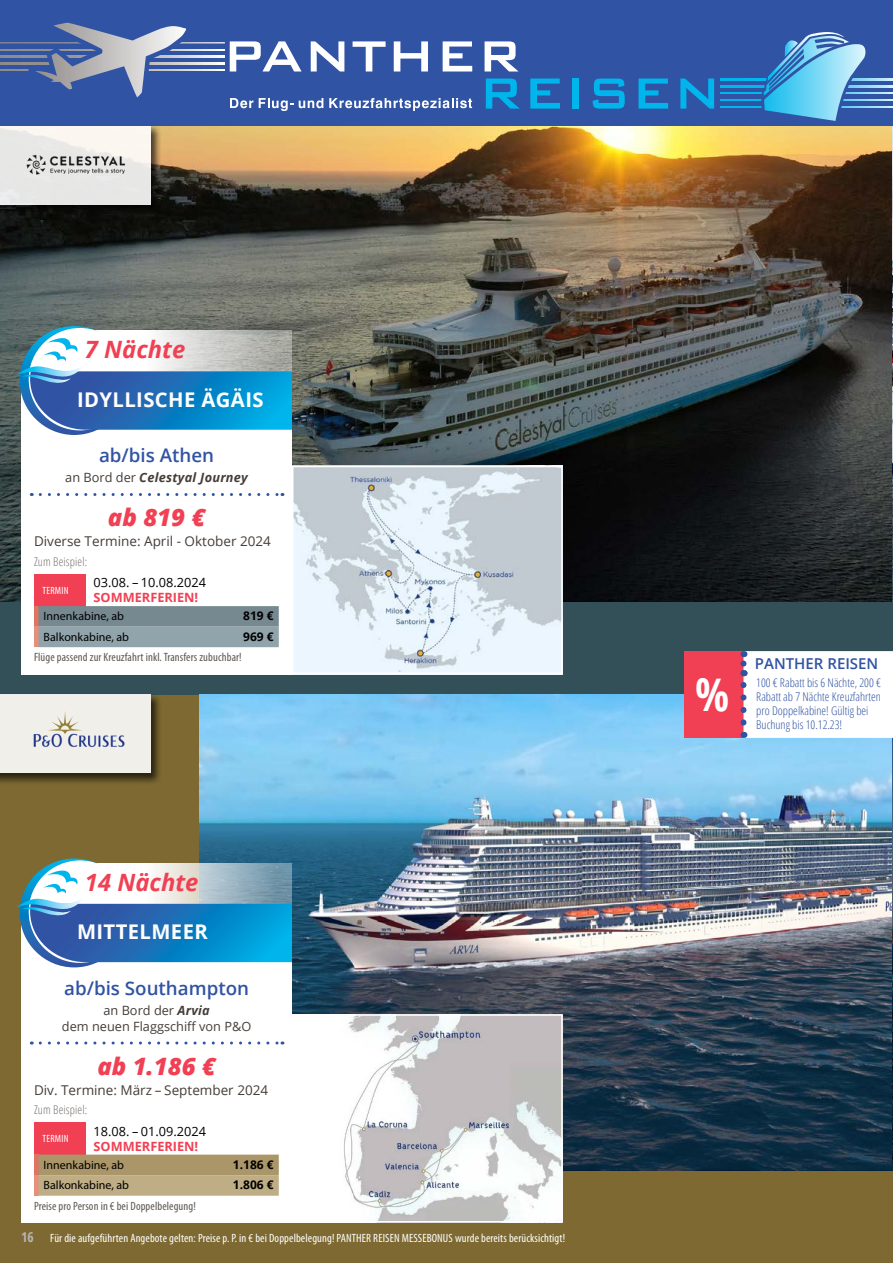
<style>
.page{position:relative;width:893px;height:1263px;background:#fff}
.page>*{position:absolute;margin:0;border:0;box-sizing:border-box;transform-origin:0 0}
.t1{font:700 45px "Open Sans Condensed";color:#fff}
.t2{font:italic 800 24px "Open Sans";color:#f14053}
.t3{font:italic 700 23.85px "Open Sans";color:#f14053}
.t4{font:700 20.25px "Open Sans";letter-spacing:.02em;color:#fff}
.t5{font:600 18.75px "Open Sans";color:#3053a4}
.t6{font:600 15px "Open Sans";color:#3053a4}
.t7{font:13.5px "Open Sans";color:#443d38}
.t8{font:12.75px/16px "Open Sans";color:#443d38;text-align:center}
.t9{font:12.75px "Open Sans";color:#000}
.t10{font:700 12.75px "Open Sans";color:#f14053}
.t11{font:italic 700 12.75px "Open Sans";letter-spacing:.02em;color:#443d38}
.t12{font:condensed 12px "Myriad Pro";letter-spacing:.01em;color:#fff}
.t13{font:300 12px/14.2px "Open Sans Condensed";color:#3053a4}
.t14{font:condensed 12px "Myriad Pro";letter-spacing:.01em;color:#5d5752}
.t15{font:12px "Myriad Pro";color:#000}
.t16{font:300 12px "Open Sans Condensed";letter-spacing:.01em;color:#787370}
.t17{font:700 12px "Open Sans";color:#000}
.t18{font:condensed 10.5px "Myriad Pro";letter-spacing:.02em;color:#fff}
.s1{font-weight:400;font-style:normal}
.s2{font-weight:700;font-style:italic}
.s3{font-family:"Open Sans Condensed";font-weight:700;font-stretch:normal;font-size:13.5px;color:#b8b6b5}
</style>
<div class="page">
<div style="left:0;top:694px;width:893px;height:569px;background:#7d6931"></div>
<div style="left:0;top:126px;width:893px;height:568px;background:#334f58"></div>
<hr style="left:892px;top:126px;width:1px;height:568px;background:#216997">
<img style="left:199px;top:694px;width:694px;height:476px">
<img style="left:0;top:126px;width:893px;height:476px">
<div style="left:684px;top:651px;width:59px;height:87px;background:#f14053"></div>
<div style="left:740px;top:651px;width:153px;height:87px;background:#fff"></div>
<img style="left:295px;top:1017px;width:265px;height:202px">
<div style="left:292px;top:1014px;width:271px;height:208px;border:2px solid #fff"></div>
<img style="left:295px;top:469px;width:265px;height:202px">
<div style="left:292px;top:466px;width:271px;height:208px;border:2px solid #fff"></div>
<div style="left:21px;top:967px;width:271px;height:255px;background:#fff"></div>
<svg style="left:40px;top:1041px;width:243px;height:3px"></svg>
<div style="left:34px;top:1122px;width:51px;height:33px;background:#f14053"></div>
<div style="left:34px;top:1154px;width:5px;height:21px;background:#de7461"></div>
<div style="left:34px;top:1175px;width:5px;height:21px;background:#e68f7a"></div>
<svg style="left:39px;top:1154px;width:240px;height:42px;background:#b5a379"></svg>
<svg style="left:21px;top:962px;width:271px;height:5px"></svg>
<svg style="left:16px;top:863px;width:276px;height:99px;background:#649fc7"></svg>
<div style="left:21px;top:435px;width:271px;height:239px;background:#fff"></div>
<svg style="left:40px;top:493px;width:243px;height:3px"></svg>
<div style="left:34px;top:574px;width:51px;height:33px;background:#f14053"></div>
<div style="left:34px;top:606px;width:5px;height:21px;background:#de7461"></div>
<div style="left:34px;top:627px;width:5px;height:20px;background:#e68f7a"></div>
<svg style="left:39px;top:606px;width:240px;height:41px;background:#85979e"></svg>
<div style="left:21px;top:380px;width:271px;height:55px;background:#fff"></div>
<svg style="left:20px;top:326px;width:109px;height:109px"></svg>
<svg style="left:16px;top:331px;width:276px;height:99px;background:#67a1c8"></svg>
<div style="left:0;top:123px;width:162px;height:93px;background:#000;opacity:.75"></div>
<div style="left:0;top:125px;width:150px;height:80px;background:linear-gradient(to bottom,#f8f4ee,#e2e3e4)"></div>
<div style="left:0;top:692px;width:162px;height:93px;background:#000;opacity:.75"></div>
<div style="left:0;top:694px;width:150px;height:79px;background:#f1efe9"></div>
<img style="left:33px;top:712px;width:92px;height:36px">
<img style="left:20px;top:148px;width:111px;height:34px">
<div style="left:0;top:0;width:893px;height:126px;background:#3053a4"></div>
<svg style="left:720px;top:79px;width:173px;height:1px"></svg>
<svg style="left:720px;top:86px;width:173px;height:1px"></svg>
<svg style="left:720px;top:93px;width:173px;height:1px"></svg>
<svg style="left:720px;top:100px;width:173px;height:1px"></svg>
<svg style="left:720px;top:106px;width:173px;height:2px"></svg>
<svg style="left:486px;top:79px;width:34px;height:30px"></svg>
<svg style="left:530px;top:79px;width:30px;height:30px"></svg>
<div style="left:572px;top:79px;width:7px;height:30px;background:#00b5ec"></div>
<svg style="left:593px;top:79px;width:32px;height:30px"></svg>
<svg style="left:638px;top:79px;width:30px;height:30px"></svg>
<svg style="left:680px;top:79px;width:34px;height:30px"></svg>
<svg style="left:485px;top:41px;width:34px;height:31px"></svg>
<svg style="left:0;top:22px;width:472px;height:89px"></svg>
<svg style="left:761px;top:32px;width:108px;height:89px"></svg>
<h3 class="t3" style="left:85px;top:333px;width:102px">7 Nächte</h3>
<h3 class="t4" style="left:77px;top:385px;width:188px">IDYLLISCHE ÄGÄIS</h3>
<h3 class="t5" style="left:99px;top:442px;width:117px">ab/bis Athen</h3>
<p class="t11" style="left:65px;top:469px;width:184px"><span class="s1">an Bord der</span> Celestyal Journey</p>
<h2 class="t2" style="left:108px;top:499px;width:99px">ab 819 €</h2>
<p class="t7" style="left:34px;top:532px;width:238px">Diverse Termine: April - Oktober 2024</p>
<p class="t16" style="left:34px;top:553px;width:55px">Zum Beispiel:</p>
<p class="t18" style="left:43px;top:584px;width:28px">TERMIN</p>
<p class="t9" style="left:94px;top:574px;width:114px">03.08. – 10.08.2024</p>
<p class="t10" style="left:94px;top:589px;width:106px">SOMMERFERIEN!</p>
<p class="t15" style="left:44px;top:609px;width:82px">Innenkabine, ab</p>
<p class="t17" style="left:243px;top:608px;width:32px">819 €</p>
<p class="t15" style="left:44px;top:629px;width:87px">Balkonkabine, ab</p>
<p class="t17" style="left:243px;top:628px;width:32px">969 €</p>
<p class="t14" style="left:34px;top:650px;width:209px">Flüge passend zur Kreuzfahrt inkl. Transfers zubuchbar!</p>
<h3 class="t3" style="left:85px;top:865px;width:115px">14 Nächte</h3>
<h3 class="t4" style="left:77px;top:918px;width:132px">MITTELMEER</h3>
<h3 class="t5" style="left:64px;top:975px;width:186px">ab/bis Southampton</h3>
<p class="t8" style="left:62px;top:1002px;width:191px">an Bord der <span class="s2">Arvia<br></span>dem neuen Flaggschiff von P&amp;O</p>
<h2 class="t2" style="left:97px;top:1048px;width:120px">ab 1.186 €</h2>
<p class="t7" style="left:34px;top:1080px;width:236px">Div. Termine: März – September 2024</p>
<p class="t16" style="left:34px;top:1102px;width:55px">Zum Beispiel:</p>
<p class="t18" style="left:43px;top:1132px;width:28px">TERMIN</p>
<p class="t9" style="left:94px;top:1122px;width:114px">18.08. – 01.09.2024</p>
<p class="t10" style="left:94px;top:1137px;width:106px">SOMMERFERIEN!</p>
<p class="t15" style="left:44px;top:1157px;width:82px">Innenkabine, ab</p>
<p class="t17" style="left:233px;top:1156px;width:42px">1.186 €</p>
<p class="t15" style="left:44px;top:1178px;width:87px">Balkonkabine, ab</p>
<p class="t17" style="left:233px;top:1176px;width:42px">1.806 €</p>
<p class="t14" style="left:34px;top:1198px;width:163px">Preise pro Person in € bei Doppelbelegung!</p>
<p class="t12" style="left:21px;top:1231px;width:545px"><span class="s3">16</span> Für die aufgeführten Angebote gelten: Preise p. P. in € bei Doppelbelegung! PANTHER REISEN MESSEBONUS wurde bereits berücksichtigt!</p>
<h1 class="t1" style="left:695px;top:663px;width:36px">%</h1>
<p class="t6" style="left:755px;top:653px;width:125px">PANTHER REISEN</p>
<p class="t13" style="left:756px;top:675px;width:126px">100 € Rabatt bis 6 Nächte, 200 €<br>Rabatt ab 7 Nächte Kreuzfahrten pro Doppelkabine! Gültig bei<br>Buchung bis 10.12.23!</p>
</div>
